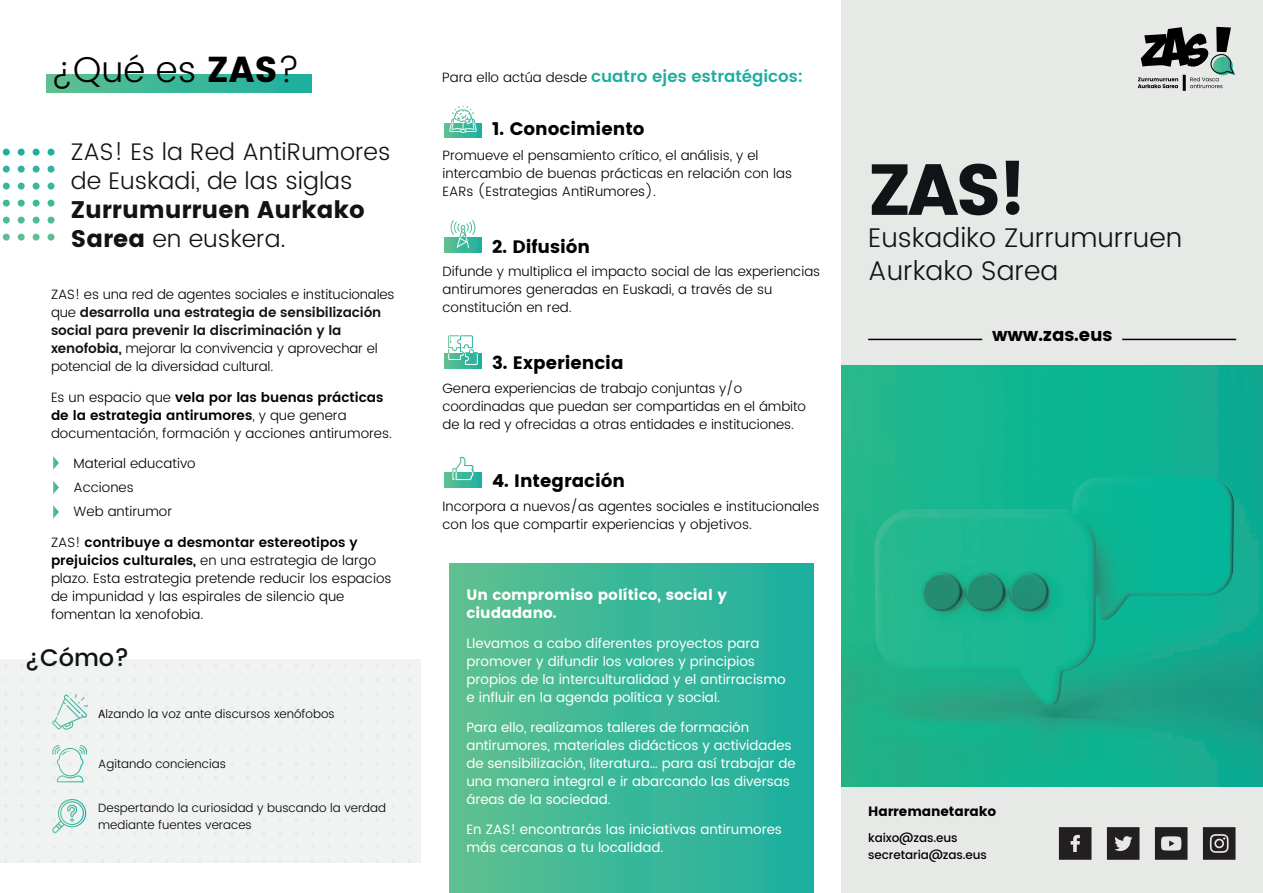
<style>
.page{position:relative;width:1263px;height:893px;background:#fff}
.page>*{position:absolute;margin:0;border:0;box-sizing:border-box;transform-origin:0 0}
.t1{font:700 72px "Poppins";color:#111416}
.t2{font:300 36px "Poppins";color:#000001}
.t3{font:300 27px/32.4px "Poppins";color:#111416}
.t4{font:300 24px/28.8px "Poppins";color:#111416}
.t5{font:700 24px/28.8px "Poppins";letter-spacing:-.005em;color:#111416}
.t6{font:500 24px "Poppins";color:#111416}
.t7{font:700 18px "Poppins";color:#000001}
.t8{font:600 16.5px "Poppins";color:#1cae9f}
.t9{font:700 15px/18px "Poppins";color:#fff}
.t10{font:300 13.5px/18px "Poppins";color:#000001}
.t11{font:13.5px/18px "Poppins";color:#fff}
.t12{font:700 13.5px "Poppins";letter-spacing:-.01em;color:#000001}
.t13{font:300 12px/16.5px "Poppins";color:#000001}
.t14{font:500 12px "Poppins";letter-spacing:-.01em;color:#000001}
.s1{font-weight:700}
.s2{font-weight:300}
.s3{font-weight:600;color:#111416}
.s4{font-weight:600}
.s5{font-family:"Myriad Pro";font-weight:400}
.s6{font-weight:300;font-size:13.5px;color:#000001}
</style>
<div class="page">
<div style="left:0;top:659px;width:421px;height:203px;background:#f1f3f2"></div>
<div style="left:46px;top:75px;width:265px;height:18px;background:linear-gradient(to right,#5ec090,#1cafa0)"></div>
<div style="left:450px;top:563px;width:363px;height:330px;background:linear-gradient(to right,#5dc090,#1cafa0)"></div>
<svg style="left:3px;top:149px;width:52px;height:92px"></svg>
<svg style="left:53px;top:456px;width:6px;height:14px"></svg>
<svg style="left:53px;top:481px;width:6px;height:13px"></svg>
<svg style="left:53px;top:505px;width:6px;height:14px"></svg>
<svg style="left:444px;top:123px;width:38px;height:15px"></svg>
<svg style="left:444px;top:238px;width:38px;height:15px"></svg>
<svg style="left:444px;top:354px;width:38px;height:15px"></svg>
<svg style="left:444px;top:472px;width:38px;height:15px"></svg>
<div style="left:841px;top:0;width:422px;height:893px;background:#e7e9e7"></div>
<hr style="left:1183px;top:75px;width:3px;height:16px;background:#000001">
<svg style="left:1138px;top:27px;width:97px;height:61px"></svg>
<hr style="left:1122px;top:339px;width:114px;height:1px;background:#000001">
<hr style="left:868px;top:339px;width:114px;height:1px;background:#000001">
<img style="left:841px;top:365px;width:422px;height:422px">
<svg style="left:52px;top:693px;width:36px;height:37px"></svg>
<svg style="left:52px;top:745px;width:36px;height:37px"></svg>
<svg style="left:52px;top:799px;width:35px;height:34px"></svg>
<svg style="left:449px;top:106px;width:28px;height:27px"></svg>
<svg style="left:451px;top:220px;width:24px;height:28px"></svg>
<svg style="left:448px;top:335px;width:30px;height:30px"></svg>
<svg style="left:452px;top:457px;width:22px;height:23px"></svg>
<svg style="left:1059px;top:827px;width:32px;height:33px"></svg>
<svg style="left:1107px;top:827px;width:32px;height:33px"></svg>
<svg style="left:1203px;top:827px;width:32px;height:33px"></svg>
<svg style="left:1155px;top:827px;width:32px;height:33px"></svg>
<h2 class="t2" style="left:51px;top:44px;width:250px">¿Qué es <span class="s1">ZAS</span>?</h2>
<h3 class="t4" style="left:71px;top:138px;width:321px">ZAS! Es la Red AntiRumores de Euskadi, de las siglas</h3>
<h3 class="t5" style="left:71px;top:195px;width:295px">Zurrumurruen Aurkako<br>Sarea <span class="s2">en euskera.</span></h3>
<p class="t10" style="left:51px;top:286px;width:345px">ZAS! es una red de agentes sociales e institucionales que <span class="s3">desarrolla una estrategia de sensibilización social para prevenir la discriminación y la xenofobia,</span> mejorar la convivencia y aprovechar el potencial de la diversidad cultural.</p>
<p class="t10" style="left:51px;top:388px;width:342px">Es un espacio que <span class="s4">vela por las buenas prácticas de la estrategia antirumores</span>, y que genera documentación, formación y acciones antirumores.</p>
<p class="t10" style="left:74px;top:451px;width:124px;line-height:24px">Material educativo<br>Acciones<br>Web antirumor</p>
<p class="t10" style="left:51px;top:534px;width:342px">ZAS! <span class="s4">contribuye a desmontar estereotipos y prejuicios culturales,</span> en una estrategia de largo plazo. Esta estrategia pretende reducir los espacios de impunidad y las espirales de silencio que fomentan la xenofobia.</p>
<h3 class="t6" style="left:25px;top:640px;width:106px">¿Cómo?</h3>
<p class="t13" style="left:98px;top:706px;width:238px"><span class="s5">A</span>lzando la voz ante discursos xenófobos</p>
<p class="t13" style="left:98px;top:756px;width:129px">Agitando conciencias</p>
<p class="t13" style="left:98px;top:800px;width:289px">Despertando la curiosidad y buscando la verdad mediante fuentes veraces</p>
<p class="t8" style="left:442px;top:64px;width:362px"><span class="s6">Para ello actúa desde</span> cuatro ejes estratégicos:</p>
<h3 class="t7" style="left:492px;top:119px;width:154px">1. Conocimiento</h3>
<p class="t10" style="left:442px;top:147px;width:351px">Promueve el pensamiento crítico, el análisis, y el intercambio de buenas prácticas en relación con las<br>EARs (Estrategias AntiRumores).</p>
<h3 class="t7" style="left:492px;top:236px;width:100px">2. Difusión</h3>
<p class="t10" style="left:442px;top:263px;width:379px">Difunde y multiplica el impacto social de las experiencias antirumores generadas en Euskadi, a través de su constitución en red.</p>
<h3 class="t7" style="left:492px;top:352px;width:133px">3. Experiencia</h3>
<p class="t10" style="left:442px;top:379px;width:365px">Genera experiencias de trabajo conjuntas y/o coordinadas que puedan ser compartidas en el ámbito de la red y ofrecidas a otras entidades e instituciones.</p>
<h3 class="t7" style="left:492px;top:470px;width:135px">4. Integración</h3>
<p class="t10" style="left:442px;top:498px;width:378px">Incorpora a nuevos/as agentes sociales e institucionales con los que compartir experiencias y objetivos.</p>
<p class="t9" style="left:466px;top:586px;width:262px">Un compromiso político, social y ciudadano.</p>
<p class="t11" style="left:466px;top:635px;width:321px">Llevamos a cabo diferentes proyectos para promover y difundir los valores y principios propios de la interculturalidad y el antirracismo e influir en la agenda política y social.</p>
<p class="t11" style="left:466px;top:719px;width:331px">Para ello, realizamos talleres de formación antirumores, materiales didácticos y actividades de sensibilización, literatura… para así trabajar de una manera integral e ir abarcando las diversas áreas de la sociedad.</p>
<p class="t11" style="left:466px;top:821px;width:317px">En ZAS! encontrarás las iniciativas antirumores más cercanas a tu localidad.</p>
<h1 class="t1" style="left:868px;top:148px;width:160px">ZAS!</h1>
<h3 class="t3" style="left:868px;top:223px;width:315px">Euskadiko Zurrumurruen<br>Aurkako Sarea</h3>
<h3 class="t7" style="left:992px;top:324px;width:122px">www.zas.eus</h3>
<p class="t12" style="left:868px;top:804px;width:130px">Harremanetarako</p>
<p class="t14" style="left:868px;top:829px;width:91px">kaixo@zas.eus</p>
<p class="t14" style="left:868px;top:846px;width:120px">secretaria@zas.eus</p>
</div>
